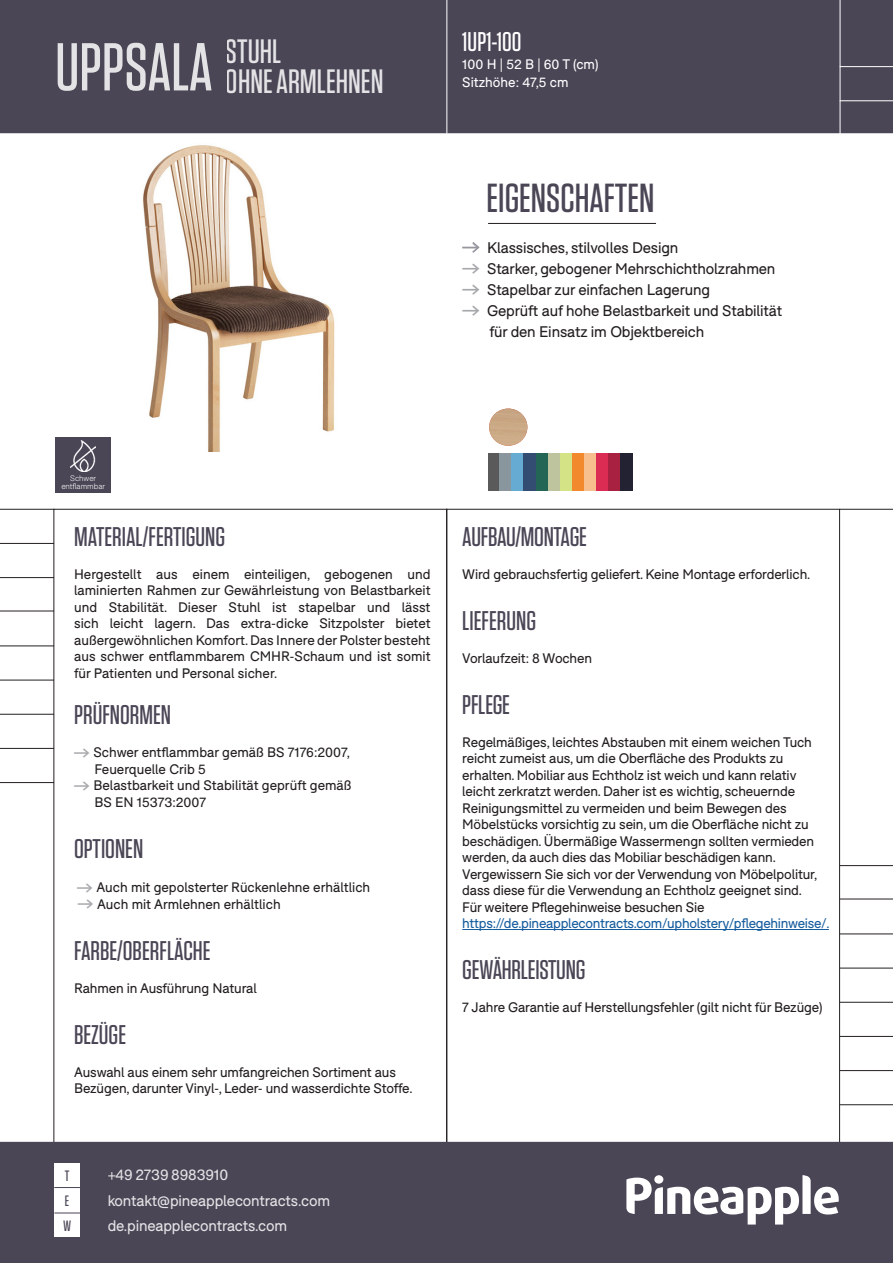
<style>
.page{position:relative;width:893px;height:1263px;background:#fff}
.page>*{position:absolute;margin:0;border:0;box-sizing:border-box;transform-origin:0 0}
.t1{font:500 67.5px "Tungsten";color:#fff}
.t2{font:500 40.5px "Tungsten";color:#4b4656}
.t3{font:500 33.75px "Tungsten";color:#fff}
.t4{font:500 27px "Tungsten";color:#4b4656}
.t5{font:500 27px "Tungsten";color:#fff}
.t6{font:15px/21px "F37 Bolton";letter-spacing:-.01em;color:#231f20}
.t7{font:15px "F37 Bolton";letter-spacing:-.01em;color:#fff}
.t8{font:500 15px "Tungsten";color:#4b4656}
.t9{font:13.5px/16.5px "F37 Bolton";letter-spacing:-.01em;color:#231f20}
.t10{font:13.5px "F37 Bolton";letter-spacing:-.02em;color:#175d9e}
.t11{font:13.5px "F37 Bolton";color:#fff}
.t12{font:300 7.8px "F37 Bolton";color:#fff}
.s1{font-family:"Pinearrow";color:#a8a9ad}
</style>
<div class="page">
<img style="left:65px;top:133px;width:358px;height:319px">
<div style="left:1px;top:1px;width:891px;height:131px;background:#4b4656"></div>
<div style="left:0;top:0;width:893px;height:133px;border:2px solid #4b4656"></div>
<div style="left:0;top:1142px;width:893px;height:121px;background:#4b4656"></div>
<hr style="left:840px;top:865px;width:53px;height:1px;background:#231f20">
<hr style="left:840px;top:1002px;width:53px;height:1px;background:#231f20">
<hr style="left:840px;top:933px;width:53px;height:1px;background:#231f20">
<hr style="left:840px;top:1070px;width:53px;height:1px;background:#231f20">
<hr style="left:840px;top:1036px;width:53px;height:1px;background:#231f20">
<hr style="left:840px;top:968px;width:53px;height:1px;background:#231f20">
<hr style="left:840px;top:1104px;width:53px;height:1px;background:#231f20">
<hr style="left:462px;top:929px;width:367px;height:1px;background:#175d9e">
<hr style="left:840px;top:899px;width:53px;height:1px;background:#231f20">
<svg style="left:626px;top:1175px;width:213px;height:49px"></svg>
<div style="left:654px;top:1175px;width:9px;height:9px;background:#fff;border-radius:50%"></div>
<div style="left:54px;top:1162px;width:26px;height:25px;background:#fff"></div>
<div style="left:54px;top:1187px;width:26px;height:25px;background:#fff"></div>
<svg style="left:54px;top:1187px;width:26px;height:1px"></svg>
<svg style="left:462px;top:242px;width:17px;height:11px"></svg>
<hr style="left:840px;top:509px;width:53px;height:1px;background:#231f20">
<hr style="left:488px;top:223px;width:168px;height:1px;background:#231f20">
<hr style="left:840px;top:0;width:1px;height:135px;background:#fff">
<hr style="left:840px;top:66px;width:53px;height:1px;background:#fff">
<hr style="left:840px;top:100px;width:53px;height:1px;background:#fff">
<hr style="left:446px;top:0;width:1px;height:134px;background:#fff">
<hr style="left:0;top:577px;width:54px;height:1px;background:#231f20">
<hr style="left:0;top:714px;width:54px;height:1px;background:#231f20">
<hr style="left:0;top:645px;width:54px;height:1px;background:#231f20">
<hr style="left:0;top:509px;width:54px;height:1px;background:#231f20">
<hr style="left:0;top:782px;width:54px;height:1px;background:#231f20">
<hr style="left:0;top:748px;width:54px;height:1px;background:#231f20">
<hr style="left:0;top:680px;width:54px;height:1px;background:#231f20">
<hr style="left:0;top:543px;width:54px;height:1px;background:#231f20">
<hr style="left:0;top:611px;width:54px;height:1px;background:#231f20">
<div style="left:54px;top:1212px;width:26px;height:25px;background:#fff"></div>
<svg style="left:54px;top:1212px;width:26px;height:1px"></svg>
<div style="left:55px;top:437px;width:56px;height:55px;background:#4b4656"></div>
<img style="left:71px;top:441px;width:24px;height:31px">
<div style="left:488px;top:454px;width:12px;height:37px;background:#5a5a5b"></div>
<div style="left:536px;top:454px;width:12px;height:37px;background:#246655"></div>
<div style="left:548px;top:454px;width:12px;height:37px;background:#bdc49e"></div>
<div style="left:500px;top:454px;width:12px;height:37px;background:#89969d"></div>
<div style="left:512px;top:454px;width:12px;height:37px;background:#65abd2"></div>
<div style="left:524px;top:454px;width:12px;height:37px;background:#334c71"></div>
<div style="left:560px;top:454px;width:12px;height:37px;background:#d5e387"></div>
<div style="left:572px;top:454px;width:12px;height:37px;background:#f2892c"></div>
<div style="left:584px;top:454px;width:12px;height:37px;background:#f6bf8d"></div>
<div style="left:596px;top:454px;width:12px;height:37px;background:#db2c53"></div>
<div style="left:608px;top:454px;width:13px;height:37px;background:#a82141"></div>
<div style="left:621px;top:454px;width:12px;height:37px;background:#232233"></div>
<img style="left:489px;top:409px;width:38px;height:37px">
<h1 class="t1" style="left:55px;top:32px;width:228px">UPPSALA <sup>STUHL</sup></h1>
<h3 class="t3" style="left:226px;top:64px;width:159px">OHNE ARMLEHNEN</h3>
<p class="t5" style="left:462px;top:27px;width:61px">1UP1-100</p>
<p class="t11" style="left:462px;top:56px;width:138px">100 H | 52 B | 60 T (cm)</p>
<p class="t11" style="left:462px;top:74px;width:108px">Sitzhöhe: 47,5 cm</p>
<p class="t2" style="left:487px;top:177px;width:169px">EIGENSCHAFTEN</p>
<p class="t6" style="left:462px;top:237px;width:218px"><span class="s1">A</span> Klassisches, stilvolles Design</p>
<p class="t6" style="left:462px;top:258px;width:315px"><span class="s1">A</span> Starker, gebogener Mehrschichtholzrahmen</p>
<p class="t6" style="left:462px;top:279px;width:249px"><span class="s1">A</span> Stapelbar zur einfachen Lagerung</p>
<p class="t6" style="left:489px;top:300px;width:294px;text-indent:-27px"><span class="s1">A</span> Geprüft auf hohe Belastbarkeit und Stabilität für den Einsatz im Objektbereich</p>
<p class="t12" style="left:70px;top:474px;width:27px">Schwer</p>
<p class="t12" style="left:61px;top:481px;width:45px">entflammbar</p>
<p class="t4" style="left:74px;top:522px;width:152px">MATERIAL/FERTIGUNG</p>
<p class="t9" style="left:74px;top:566px;width:358px;text-align:justify">Hergestellt aus einem einteiligen, gebogenen und laminierten Rahmen zur Gewährleistung von Belastbarkeit und Stabilität. Dieser Stuhl ist stapelbar und lässt sich leicht lagern. Das extra-dicke Sitzpolster bietet außergewöhnlichen Komfort. Das Innere der Polster besteht aus schwer entflammbarem CMHR-Schaum und ist somit für Patienten und Personal sicher.</p>
<p class="t4" style="left:74px;top:701px;width:98px">PRÜFNORMEN</p>
<p class="t9" style="left:94px;top:744px;width:257px;text-indent:-20px"><span class="s1">A</span>Schwer entflammbar gemäß BS 7176:2007,<br>Feuerquelle Crib 5</p>
<p class="t9" style="left:94px;top:777px;width:259px;text-indent:-20px"><span class="s1">A</span>Belastbarkeit und Stabilität geprüft gemäß<br>BS EN 15373:2007</p>
<p class="t4" style="left:74px;top:834px;width:71px">OPTIONEN</p>
<p class="t9" style="left:77px;top:879px;width:295px"><span class="s1">A</span>Auch mit gepolsterter Rückenlehne erhältlich</p>
<p class="t9" style="left:78px;top:896px;width:204px"><span class="s1">A</span>Auch mit Armlehnen erhältlich</p>
<p class="t4" style="left:74px;top:936px;width:138px">FARBE/OBERFLÄCHE</p>
<p class="t9" style="left:74px;top:980px;width:184px">Rahmen in Ausführung Natural</p>
<p class="t4" style="left:74px;top:1020px;width:54px">BEZÜGE</p>
<p class="t9" style="left:74px;top:1064px;width:323px">Auswahl aus einem sehr umfangreichen Sortiment aus</p>
<p class="t9" style="left:74px;top:1080px;width:340px">Bezügen, darunter Vinyl-, Leder- und wasserdichte Stoffe.</p>
<p class="t8" style="left:65px;top:1168px;width:6px">T</p>
<p class="t7" style="left:107px;top:1166px;width:122px">+49 2739 8983910</p>
<p class="t8" style="left:65px;top:1193px;width:6px">E</p>
<p class="t7" style="left:107px;top:1191px;width:224px">kontakt@pineapplecontracts.com</p>
<p class="t8" style="left:63px;top:1218px;width:10px">W</p>
<p class="t7" style="left:107px;top:1217px;width:181px">de.pineapplecontracts.com</p>
<p class="t4" style="left:462px;top:522px;width:126px">AUFBAU/MONTAGE</p>
<p class="t9" style="left:462px;top:566px;width:350px">Wird gebrauchsfertig geliefert. Keine Montage erforderlich.</p>
<p class="t4" style="left:462px;top:606px;width:75px">LIEFERUNG</p>
<p class="t9" style="left:462px;top:650px;width:131px">Vorlaufzeit: 8 Wochen</p>
<p class="t4" style="left:462px;top:690px;width:49px">PFLEGE</p>
<p class="t9" style="left:462px;top:734px;width:351px">Regelmäßiges, leichtes Abstauben mit einem weichen Tuch</p>
<p class="t9" style="left:462px;top:750px;width:323px">reicht zumeist aus, um die Oberfläche des Produkts zu</p>
<p class="t9" style="left:462px;top:767px;width:336px">erhalten. Mobiliar aus Echtholz ist weich und kann relativ</p>
<p class="t9" style="left:462px;top:783px;width:334px">leicht zerkratzt werden. Daher ist es wichtig, scheuernde</p>
<p class="t9" style="left:462px;top:800px;width:326px">Reinigungsmittel zu vermeiden und beim Bewegen des</p>
<p class="t9" style="left:462px;top:816px;width:348px">Möbelstücks vorsichtig zu sein, um die Oberfläche nicht zu</p>
<p class="t9" style="left:462px;top:833px;width:353px">beschädigen. Übermäßige Wassermengn sollten vermieden</p>
<p class="t9" style="left:462px;top:849px;width:315px">werden, da auch dies das Mobiliar beschädigen kann.</p>
<p class="t9" style="left:462px;top:866px;width:357px">Vergewissern Sie sich vor der Verwendung von Möbelpolitur,</p>
<p class="t9" style="left:462px;top:882px;width:341px">dass diese für die Verwendung an Echtholz geeignet sind.</p>
<p class="t9" style="left:462px;top:899px;width:244px">Für weitere Pflegehinweise besuchen Sie</p>
<p class="t10" style="left:462px;top:915px;width:369px">https://de.pineapplecontracts.com/upholstery/pflegehinweise/.</p>
<p class="t4" style="left:462px;top:956px;width:125px">GEWÄHRLEISTUNG</p>
<p class="t9" style="left:462px;top:999px;width:362px">7 Jahre Garantie auf Herstellungsfehler (gilt nicht für Bezüge)</p>
</div>
